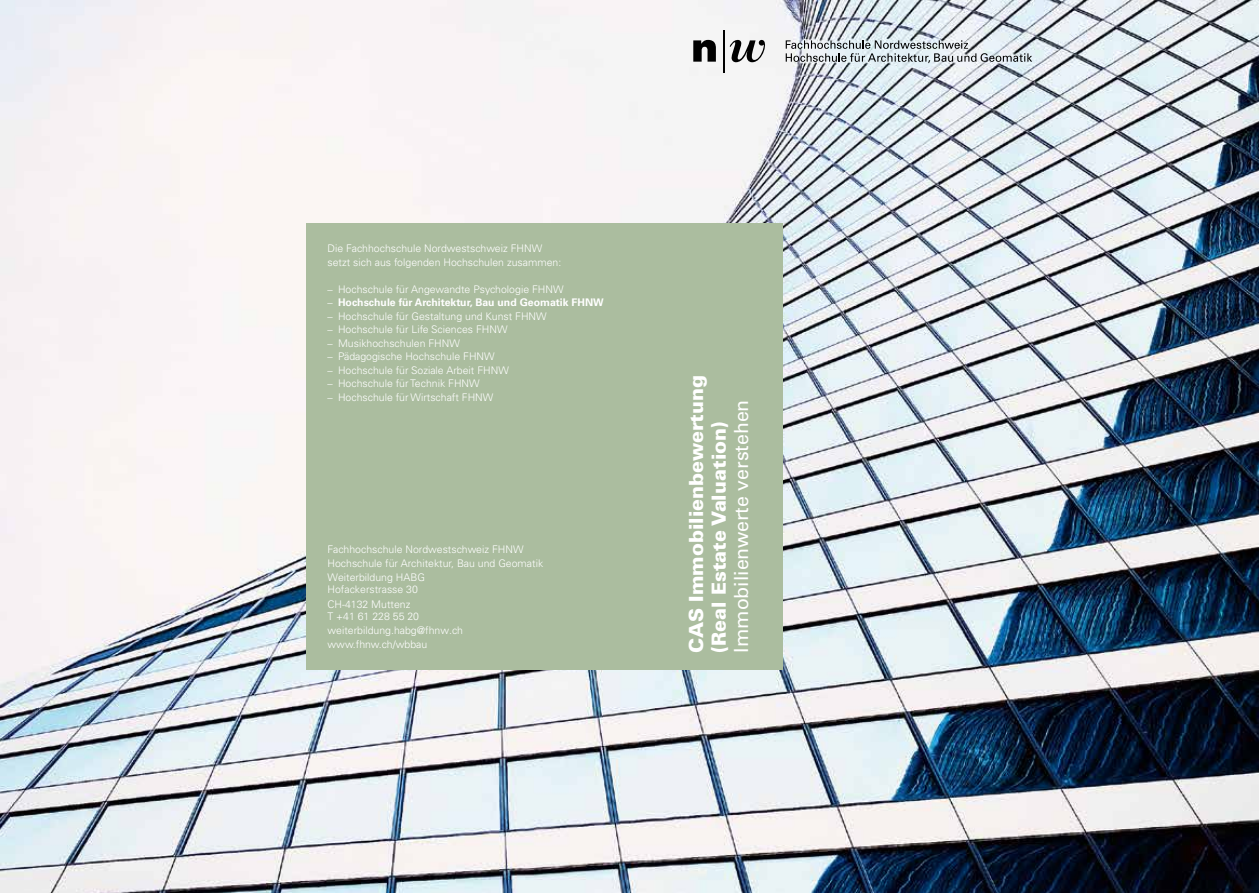
<style>
.page{position:relative;width:1259px;height:893px;background:#fff}
.page>*{position:absolute;margin:0;border:0;box-sizing:border-box;transform-origin:0 0}
.t1{font:900 19.5px/22.5px "Univers LT Pro 75";color:#fff}
.t2{font:19.5px "Univers LT Pro 55 Roman";color:#fff}
.t3{font:300 10.5px/13.8px "Univers LT Pro 45";color:#fff}
.t4{font:700 10.5px "Univers LT Pro 65";color:#fff}
.t5{font:300 10.5px "Univers LT Std";color:#fff}
.s1{font-family:"Egyptienne FLT Std";font-weight:400}
.s2{font-family:"Univers LT Std"}
.s3{font-family:"Univers LT Pro 45"}
</style>
<div class="page">
<img style="left:0;top:0;width:1259px;height:893px">
<svg style="left:785px;top:40px;width:247px;height:23px"></svg>
<hr style="left:723px;top:30px;width:1px;height:42px;background:#000">
<svg style="left:693px;top:40px;width:23px;height:22px"></svg>
<svg style="left:729px;top:40px;width:40px;height:22px"></svg>
<div style="left:306px;top:223px;width:477px;height:447px;background:#abbd9f"></div>
<p class="t3" style="left:327px;top:242px;width:235px">Die Fachhochschule Nordwestschweiz FHNW setzt sich aus folgenden Hochschulen zusammen:</p>
<p class="t3" style="left:327px;top:282px;width:238px"><span class="s1">–</span> Hochschule für Angewandte Psychologie FHNW</p>
<p class="t4" style="left:327px;top:296px;width:278px"><span class="s1">–</span> Hochschule für Architektur, Bau und Geomatik FHNW</p>
<p class="t3" style="left:327px;top:309px;width:221px"><span class="s1">–</span> Hochschule für Gestaltung und Kunst FHNW</p>
<p class="t3" style="left:327px;top:322px;width:182px"><span class="s1">–</span> Hochschule für Life Sciences FHNW</p>
<p class="t3" style="left:327px;top:336px;width:134px"><span class="s1">–</span> Musikhochschulen FHNW</p>
<p class="t3" style="left:327px;top:349px;width:169px"><span class="s1">–</span> Pädagogische Hochschule FHNW</p>
<p class="t3" style="left:327px;top:363px;width:183px"><span class="s1">–</span> Hochschule für Soziale Arbeit FHNW</p>
<p class="t3" style="left:327px;top:376px;width:154px"><span class="s1">–</span> Hochschule für Technik FHNW</p>
<p class="t3" style="left:327px;top:390px;width:167px"><span class="s1">–</span> Hochschule für Wirtschaft FHNW</p>
<p class="t3" style="left:327px;top:543px;width:217px">Fachhochschule Nordwestschweiz FHNW<br>Hochschule für Architektur, Bau und Geomatik<br>Weiterbildung HABG</p>
<p class="t5" style="left:327px;top:583px;width:92px">Hofackerstrasse 30</p>
<p class="t3" style="left:327px;top:598px;width:93px;line-height:12.6px">CH-4132 Muttenz<br>T +41 61 228 55 <span class="s2">20</span></p>
<p class="t5" style="left:327px;top:624px;width:137px">weiterbildung.<span class="s3">habg@fhnw.ch</span></p>
<p class="t3" style="left:327px;top:637px;width:101px">www.fhnw.ch/wbbau</p>
<h1 class="t1" style="left:685px;top:653px;width:279px;rotate:-90deg">CAS Immobilienbewertung (Real Estate Valuation)</h1>
<h1 class="t2" style="left:729px;top:653px;width:255px;rotate:-90deg">Immobilienwerte verstehen</h1>
</div>
